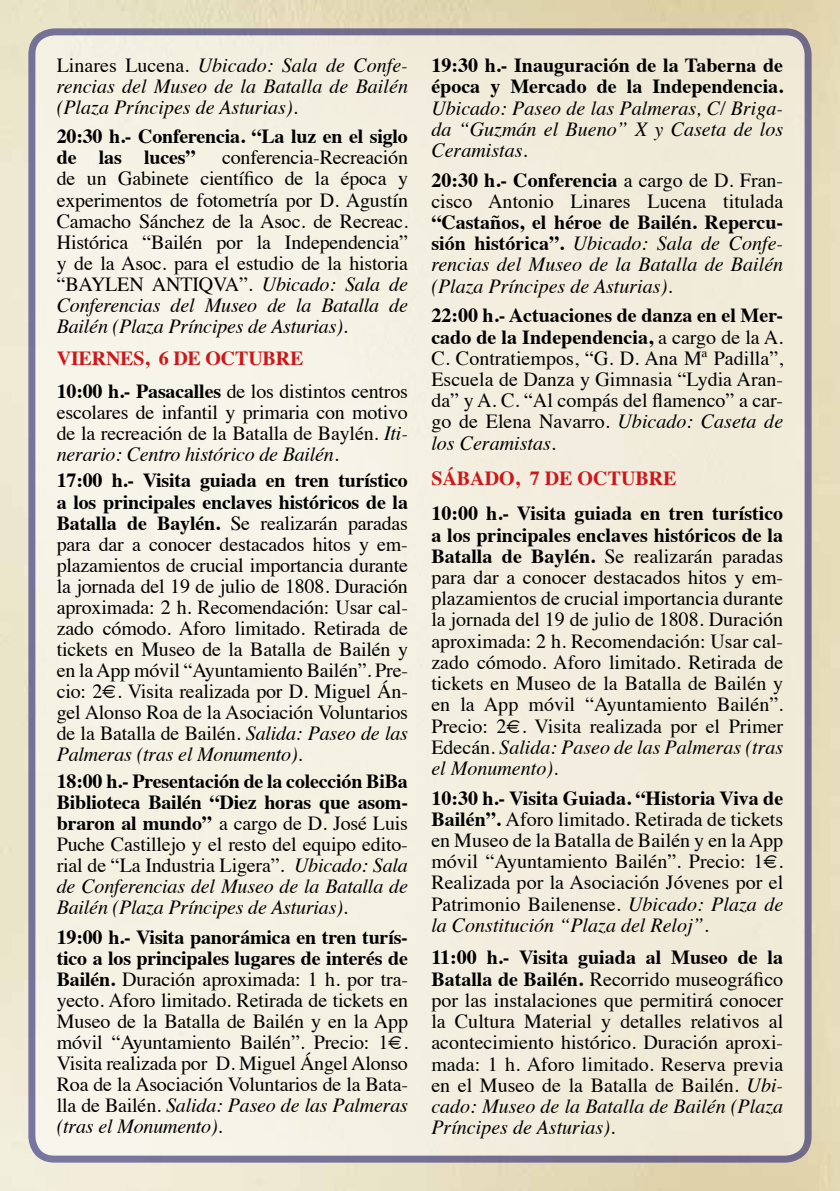
<style>
.page{position:relative;width:840px;height:1191px;background:#fff}
.page>*{position:absolute;margin:0;border:0;box-sizing:border-box;transform-origin:0 0}
.t1{font:20px/21.2px "Times";color:#000;text-align:justify}
.t2{font:700 20px/21px "Times";letter-spacing:-.01em;color:#000}
.t3{font:italic 20px/21.2px "Times";color:#000;text-align:justify}
.t4{font:700 20px "Times";color:#cd171a}
.s1{font-style:normal}
.s2{font-style:italic}
.s3{font-weight:700;color:#cd171a}
.s4{font-weight:700}
.s5{font-weight:400}
.s6{font-weight:400;font-style:italic}
.s7{font-weight:700;font-style:normal}
</style>
<div class="page">
<img style="left:0;top:0;width:839px;height:1191px">
<div style="left:32px;top:32px;width:775px;height:1127px;background:#f3f0e2;border-radius:23px"></div>
<div style="left:28px;top:28px;width:783px;height:1134px;border:7px solid #006;border-radius:23px"></div>
<p class="t3" style="left:57px;top:53px;width:352px"><span class="s1">Linares Lucena.</span> Ubicado: Sala de Confe&shy;rencias del Museo de la Batalla de Bailén (Plaza Príncipes de Asturias).</p>
<p class="t2" style="left:57px;top:124px;width:352px">20:30 h.- Conferencia. “La luz en el siglo de las luces”</p>
<p class="t1" style="left:57px;top:145px;width:352px;text-indent:165px">conferencia-Recreación de un Gabinete científico de la época y experimentos de fotometría por D. Agustín Camacho Sánchez de la Asoc. de Recreac.<br>Histórica “Bailén por la Independencia” y de la Asoc. para el estudio de la historia “BAYLEN ANTIQVA”. <span class="s2">Ubicado: Sala de Conferencias del Museo de la Batalla de Bailén (Plaza Príncipes de Asturias).</span></p>
<p class="t1" style="left:57px;top:340px;width:352px;line-height:32.4px"><span class="s3">VIERNES, 6 DE OCTUBRE<br></span><span class="s4">10:00 h.- Pasacalles</span> de los distintos centros</p>
<p class="t1" style="left:57px;top:400px;width:352px">escolares de infantil y primaria con motivo de la recreación de la Batalla de Baylén. <span class="s2">Iti&shy;nerario: Centro histórico de Bailén.</span></p>
<p class="t1" style="left:57px;top:468px;width:352px"><span class="s4">17:00 h.- Visita guiada en tren turístico a los principales enclaves históricos de la Batalla de Baylén.</span> Se realizarán paradas para dar a conocer destacados hitos y em&shy;plazamientos de crucial importancia durante la jornada del 19 de julio de 1808. Duración aproximada: 2 h. Recomendación: Usar cal&shy;zado cómodo. Aforo limitado. Retirada de tickets en Museo de la Batalla de Bailén y en la App móvil “Ayuntamiento Bailén”. Pre&shy;cio: 2€. Visita realizada por D. Miguel Án&shy;gel Alonso Roa de la Asociación Voluntarios de la Batalla de Bailén. <span class="s2">Salida: Paseo de las Palmeras (tras el Monumento).</span></p>
<p class="t2" style="left:57px;top:768px;width:352px;text-align:justify">18:00 h.- Presentación de la colección BiBa Biblioteca Bailén “Diez horas que asom&shy;braron al mundo” <span class="s5">a cargo de D. José Luis Puche Castillejo y el resto del equipo edito&shy;rial de “La Industria Ligera”.</span> <span class="s6">Ubicado: Sala de Conferencias del Museo de la Batalla de Bailén (Plaza Príncipes de Asturias).</span></p>
<p class="t1" style="left:57px;top:925px;width:352px"><span class="s4">19:00 h.- Visita panorámica en tren turís&shy;tico a los principales lugares de interés de Bailén.</span> Duración aproximada: 1 h. por tra&shy;yecto. Aforo limitado. Retirada de tickets en Museo de la Batalla de Bailén y en la App móvil “Ayuntamiento Bailén”. Precio: 1€.<br>Visita realizada por D. Miguel Ángel Alonso Roa de la Asociación Voluntarios de la Bata&shy;lla de Bailén. <span class="s2">Salida: Paseo de las Palmeras (tras el Monumento).</span></p>
<p class="t2" style="left:431px;top:53px;width:353px">19:30 h.- Inauguración de la Taberna de época y Mercado de la Independencia.</p>
<p class="t3" style="left:431px;top:96px;width:353px">Ubicado: Paseo de las Palmeras, C/ Briga&shy;da “Guzmán el Bueno” X y Caseta de los Ceramistas.</p>
<p class="t1" style="left:431px;top:168px;width:353px"><span class="s4">20:30 h.- Conferencia</span> a cargo de D. Fran&shy;cisco Antonio Linares Lucena titulada</p>
<p class="t3" style="left:431px;top:210px;width:353px"><span class="s7">“Castaños, el héroe de Bailén. Repercu&shy;sión histórica”.</span> Ubicado: Sala de Confe&shy;rencias del Museo de la Batalla de Bailén (Plaza Príncipes de Asturias).</p>
<p class="t1" style="left:431px;top:303px;width:353px"><span class="s4">22:00 h.- Actuaciones de danza en el Mer&shy;cado de la Independencia,</span> a cargo de la A.<br>C. Contratiempos, “G. D. Ana Mª Padilla”, Escuela de Danza y Gimnasia “Lydia Aran&shy;da” y A. C. “Al compás del flamenco” a car&shy;go de Elena Navarro. <span class="s2">Ubicado: Caseta de los Ceramistas.</span></p>
<p class="t4" style="left:431px;top:459px;width:247px">SÁBADO, 7 DE OCTUBRE</p>
<p class="t1" style="left:431px;top:501px;width:353px"><span class="s4">10:00 h.- Visita guiada en tren turístico a los principales enclaves históricos de la Batalla de Baylén.</span> Se realizarán paradas para dar a conocer destacados hitos y em&shy;plazamientos de crucial importancia durante la jornada del 19 de julio de 1808. Duración aproximada: 2 h. Recomendación: Usar cal&shy;zado cómodo. Aforo limitado. Retirada de tickets en Museo de la Batalla de Bailén y en la App móvil “Ayuntamiento Bailén”.<br>Precio: 2€. Visita realizada por el Primer Edecán. <span class="s2">Salida: Paseo de las Palmeras (tras el Monumento).</span></p>
<p class="t1" style="left:431px;top:785px;width:353px"><span class="s4">10:30 h.- Visita Guiada. “Historia Viva de Bailén”.</span> Aforo limitado. Retirada de tickets en Museo de la Batalla de Bailén y en la App móvil “Ayuntamiento Bailén”. Precio: 1€.<br>Realizada por la Asociación Jóvenes por el Patrimonio Bailenense. <span class="s2">Ubicado: Plaza de la Constitución “Plaza del Reloj”.</span></p>
<p class="t1" style="left:431px;top:945px;width:353px"><span class="s4">11:00 h.- Visita guiada al Museo de la Batalla de Bailén.</span> Recorrido museográfico por las instalaciones que permitirá conocer la Cultura Material y detalles relativos al acontecimiento histórico. Duración aproxi&shy;mada: 1 h. Aforo limitado. Reserva previa en el Museo de la Batalla de Bailén. <span class="s2">Ubi&shy;cado: Museo de la Batalla de Bailén (Plaza Príncipes de Asturias).</span></p>
</div>
